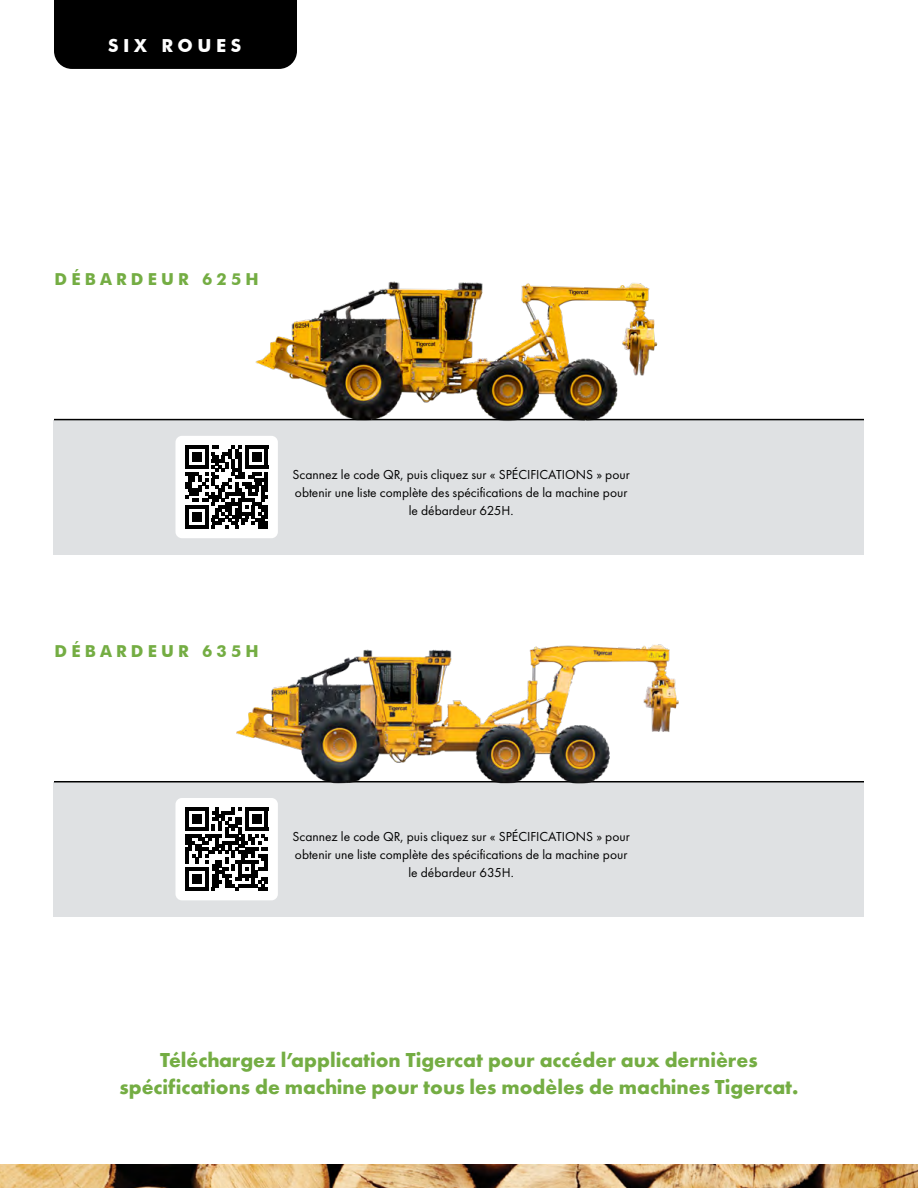
<style>
.page{position:relative;width:918px;height:1188px;background:#fff}
.page>*{position:absolute;margin:0;border:0;box-sizing:border-box;transform-origin:0 0}
.t1{font:700 21px/27px "Futura PT";color:#74ad43;text-align:center}
.t2{font:700 18px "Futura BT";letter-spacing:.25em;color:#fff}
.t3{font:700 16.5px "Futura BT";letter-spacing:.25em;color:#74ad43}
.t4{font:13.5px/18px "Futura PT";color:#000;text-align:center}
</style>
<div class="page">
<div style="left:54px;top:0;width:243px;height:69px;background:#000"></div>
<img style="left:0;top:1165px;width:918px;height:23px">
<div style="left:54px;top:420px;width:810px;height:135px;background:#dfe1e3"></div>
<div style="left:54px;top:782px;width:810px;height:135px;background:#dfe1e3"></div>
<hr style="left:54px;top:419px;width:810px;height:1px;background:#000">
<hr style="left:54px;top:781px;width:810px;height:1px;background:#000">
<div style="left:176px;top:436px;width:102px;height:102px;background:#fff;border-radius:6px"></div>
<svg style="left:185px;top:445px;width:84px;height:84px"></svg>
<svg style="left:185px;top:446px;width:83px;height:82px"></svg>
<hr style="left:185px;top:525px;width:23px;height:3px;background:#000">
<div style="left:192px;top:512px;width:10px;height:10px;background:#000"></div>
<div style="left:176px;top:798px;width:102px;height:102px;background:#fff;border-radius:6px"></div>
<svg style="left:185px;top:807px;width:84px;height:24px"></svg>
<svg style="left:185px;top:808px;width:83px;height:83px"></svg>
<hr style="left:185px;top:887px;width:23px;height:4px;background:#000">
<div style="left:192px;top:874px;width:10px;height:10px;background:#000"></div>
<img style="left:228px;top:644px;width:462px;height:159px">
<img style="left:253px;top:281px;width:428px;height:160px">
<h2 class="t2" style="left:108px;top:35px;width:134px">SIX ROUES</h2>
<p class="t3" style="left:55px;top:269px;width:206px">DÉBARDEUR 625H</p>
<p class="t4" style="left:293px;top:465px;width:339px">Scannez le code QR, puis cliquez sur « SPÉCIFICATIONS » pour obtenir une liste complète des spécifications de la machine pour le débardeur 625H.</p>
<p class="t3" style="left:55px;top:641px;width:206px">DÉBARDEUR 635H</p>
<p class="t4" style="left:293px;top:827px;width:339px">Scannez le code QR, puis cliquez sur « SPÉCIFICATIONS » pour obtenir une liste complète des spécifications de la machine pour le débardeur 635H.</p>
<h1 class="t1" style="left:119px;top:1046px;width:681px">Téléchargez l’application Tigercat pour accéder aux dernières spécifications de machine pour tous les modèles de machines Tigercat.</h1>
</div>
